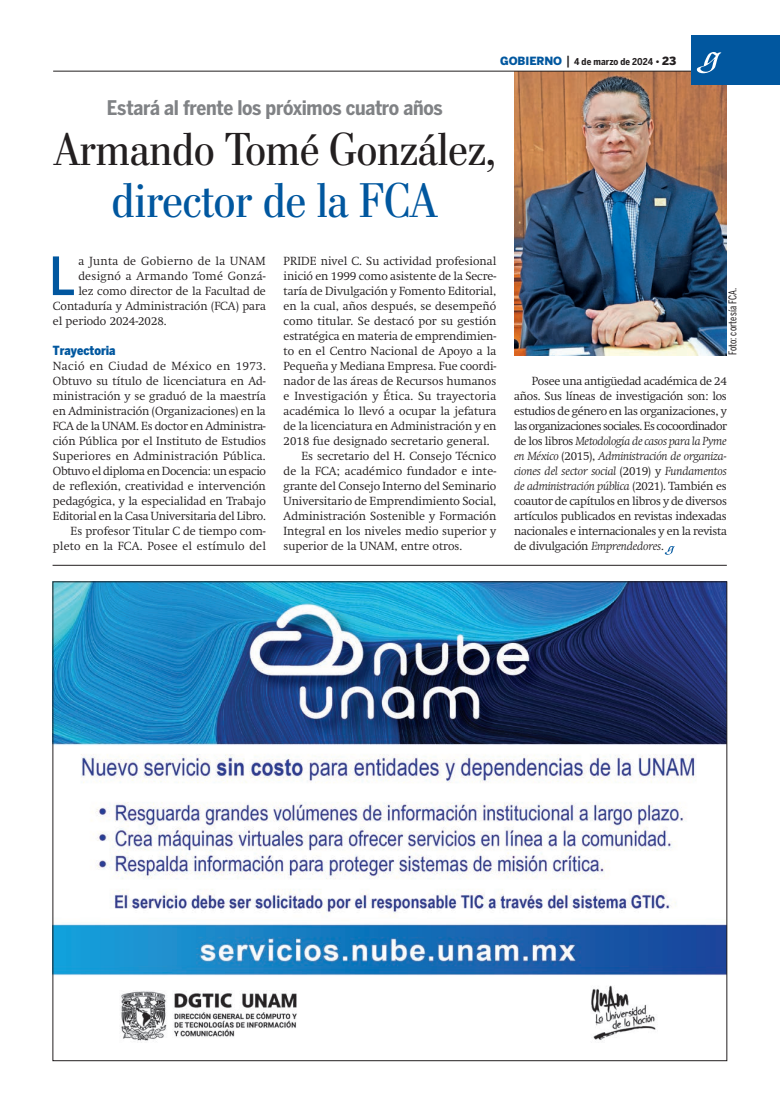
<style>
.page{position:relative;width:780px;height:1117px;background:#fff}
.page>*{position:absolute;margin:0;border:0;box-sizing:border-box;transform-origin:0 0}
.t1{font:500 52.12px "Benton Sans Cond";color:#01579f}
.t2{font:48.75px "Stilson";color:#01579f}
.t3{font:46.25px "Stilson";color:#231f20}
.t4{font:700 20px "Benton Sans Cond";letter-spacing:-.015em;color:#808285}
.t5{font:900 12.5px "Benton Sans Cond";color:#01579f}
.t6{font:300 11.62px/15px "Swift";color:#231f20;text-align:right}
.t7{font:300 11.62px "Swift";letter-spacing:.025em;color:#231f20}
.t8{font:300 11.62px "Swift";letter-spacing:.02em;color:#231f20}
.t9{font:10.62px "Benton Sans Comp";letter-spacing:.005em;color:#231f20}
.t10{font:700 9.38px "Benton Sans Cond";letter-spacing:.01em;color:#231f20}
.s1{font-family:"Benton Sans";font-weight:900;font-size:11.25px;color:#01579f}
.s2{font-weight:500;font-size:12.5px}
.s3{font-family:"Benton Sans";font-weight:900}
.s4{font-family:"Benton Sans";font-weight:900;font-size:11.25px}
.s5{font-style:italic}
</style>
<div class="page">
<img style="left:514px;top:72px;width:212px;height:283px">
<hr style="left:53px;top:71px;width:673px;height:1px;background:#231f20">
<div style="left:691px;top:35px;width:88px;height:50px;background:#01579f"></div>
<svg style="left:696px;top:52px;width:26px;height:21px"></svg>
<img style="left:55px;top:583px;width:670px;height:460px">
<svg style="left:664px;top:546px;width:10px;height:8px"></svg>
<hr style="left:53px;top:565px;width:673px;height:1px;background:#231f20">
<p class="t10" style="left:500px;top:56px;width:178px"><span class="s1">GOBIERNO</span> <span class="s2">|</span> 4 de marzo de 2024 <span class="s3">•</span> <span class="s4">23</span></p>
<h3 class="t4" style="left:107px;top:96px;width:337px">Estará al frente los próximos cuatro años</h3>
<h3 class="t3" style="left:54px;top:122px;width:443px">Armando Tomé González,</h3>
<h2 class="t2" style="left:112px;top:172px;width:327px">director de la FCA</h2>
<h1 class="t1" style="left:49px;top:245px;width:27px">L</h1>
<p class="t7" style="left:78px;top:254px;width:189px">a Junta de Gobierno de la UNAM</p>
<p class="t7" style="left:78px;top:269px;width:189px">designó a Armando Tomé Gonzá-</p>
<p class="t6" style="left:78px;top:283px;width:189px">lez como director de la Facultad de</p>
<p class="t6" style="left:53px;top:298px;width:214px">Contaduría y Administración (FCA) para</p>
<p class="t6" style="left:53px;top:313px;width:115px">el periodo 2024-2028.</p>
<p class="t5" style="left:53px;top:343px;width:64px">Trayectoria</p>
<p class="t6" style="left:53px;top:358px;width:214px">Nació en Ciudad de México en 1973.<br>Obtuvo su título de licenciatura en Ad&shy;ministración y se graduó de la maestría en Administración (Organizaciones) en la FCA de la UNAM. Es doctor en Administra&shy;ción Pública por el Instituto de Estudios Superiores en Administración Pública.<br>Obtuvo el diploma en Docencia: un espacio de reflexión, creatividad e intervención pedagógica, y la especialidad en Trabajo Editorial en la Casa Universitaria del Libro.<br>Es profesor Titular C de tiempo com&shy;pleto en la FCA. Posee el estímulo del</p>
<p class="t6" style="left:283px;top:253px;width:214px">PRIDE nivel C. Su actividad profesional</p>
<p class="t6" style="left:283px;top:268px;width:214px">inició en 1999 como asistente de la Secre-</p>
<p class="t6" style="left:283px;top:283px;width:214px">taría de Divulgación y Fomento Editorial,</p>
<p class="t6" style="left:283px;top:298px;width:214px">en la cual, años después, se desempeñó</p>
<p class="t6" style="left:283px;top:313px;width:214px">como titular. Se destacó por su gestión</p>
<p class="t6" style="left:283px;top:328px;width:214px">estratégica en materia de emprendimien-</p>
<p class="t6" style="left:283px;top:343px;width:214px">to en el Centro Nacional de Apoyo a la</p>
<p class="t6" style="left:283px;top:358px;width:214px">Pequeña y Mediana Empresa. Fue coordi-</p>
<p class="t6" style="left:283px;top:373px;width:214px">nador de las áreas de Recursos humanos</p>
<p class="t8" style="left:283px;top:389px;width:214px">e Investigación y Ética. Su trayectoria</p>
<p class="t6" style="left:283px;top:403px;width:214px">académica lo llevó a ocupar la jefatura</p>
<p class="t6" style="left:283px;top:418px;width:214px">de la licenciatura en Administración y en</p>
<p class="t6" style="left:283px;top:433px;width:207px">2018 fue designado secretario general.</p>
<p class="t6" style="left:301px;top:448px;width:196px">Es secretario del H. Consejo Técnico</p>
<p class="t6" style="left:283px;top:463px;width:214px">de la FCA; académico fundador e inte-</p>
<p class="t6" style="left:283px;top:478px;width:214px">grante del Consejo Interno del Seminario</p>
<p class="t6" style="left:283px;top:493px;width:214px">Universitario de Emprendimiento Social,</p>
<p class="t6" style="left:283px;top:508px;width:214px">Administración Sostenible y Formación</p>
<p class="t6" style="left:283px;top:523px;width:214px">Integral en los niveles medio superior y</p>
<p class="t6" style="left:283px;top:538px;width:180px">superior de la UNAM, entre otros.</p>
<p class="t9" style="left:726px;top:355px;width:69px;rotate:-90deg">Foto: cortesía FCA.</p>
<p class="t6" style="left:514px;top:373px;width:214px;text-align:justify;text-indent:18px">Posee una antigüedad académica de 24 años. Sus líneas de investigación son: los estudios de género en las organizaciones, y las organizaciones sociales. Es cocoordinador de los libros <span class="s5">Metodología de casos para la Pyme en México</span> (2015), <span class="s5">Administración de organiza&shy;ciones del sector social</span> (2019) y <span class="s5">Fundamentos de administración pública</span> (2021). También es coautor de capítulos en libros y de diversos artículos publicados en revistas indexadas nacionales e internacionales y en la revista de divulgación <span class="s5">Emprendedores</span>.</p>
</div>
